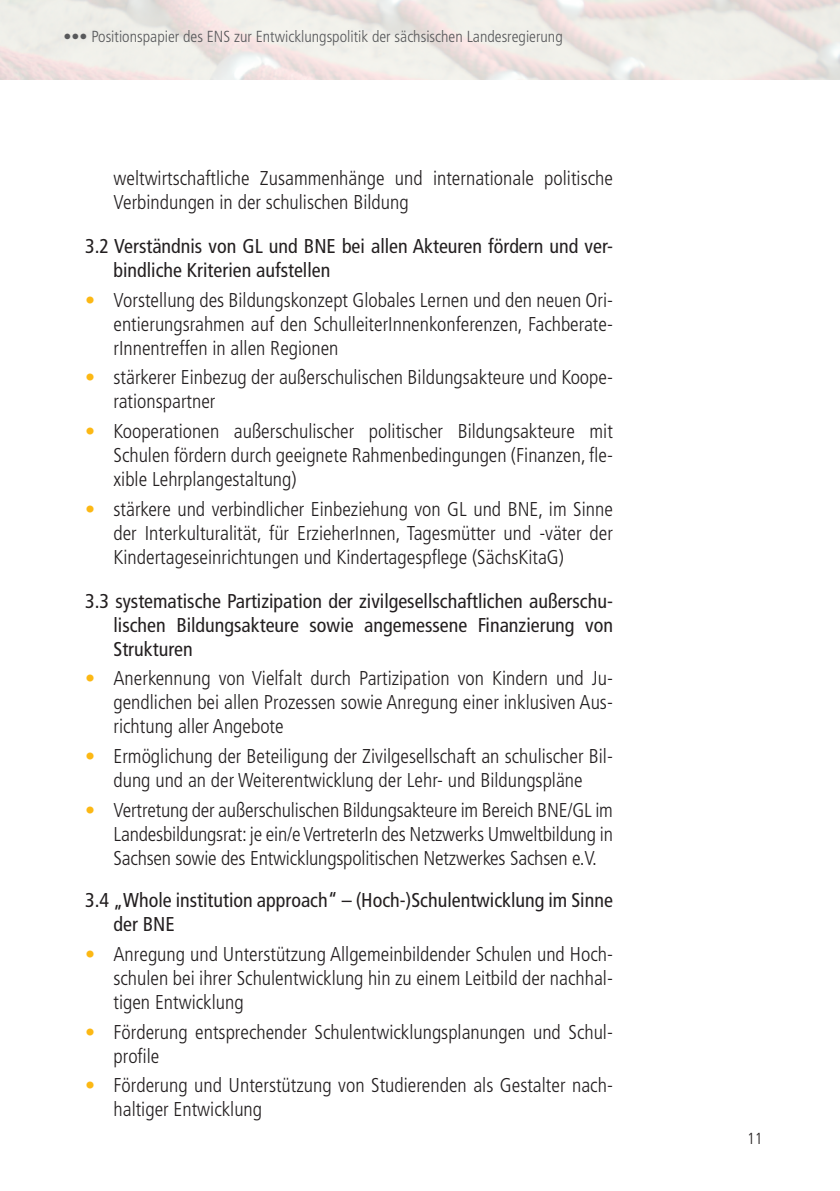
<style>
.page{position:relative;width:840px;height:1191px;background:#fff}
.page>*{position:absolute;margin:0;border:0;box-sizing:border-box;transform-origin:0 0}
.t1{font:300 condensed 20px/24px "Frutiger";color:#231f20;text-align:justify}
.t2{font:condensed 20px/24px "Frutiger";color:#231f20}
.t3{font:300 condensed 16px "Frutiger";color:#57585a}
.t4{font:300 condensed 16px "Frutiger";color:#231f20}
.s1{color:#fcb814}
</style>
<div class="page">
<p class="t3" style="left:63px;top:28px;width:500px">••• Positionspapier des ENS zur Entwicklungspolitik der sächsischen Landesregierung</p>
<p class="t1" style="left:113px;top:166px;width:500px">weltwirtschaftliche Zusammenhänge und internationale politische<br>Verbindungen in der schulischen Bildung</p>
<p class="t2" style="left:113px;top:234px;width:500px;text-indent:-28px">3.2 Verständnis von GL und BNE bei allen Akteuren fördern und ver&shy;bindliche Kriterien aufstellen</p>
<p class="t1" style="left:113px;top:288px;width:500px;text-indent:-28px"><span class="s1">•</span> Vorstellung des Bildungskonzept Globales Lernen und den neuen Ori&shy;entierungsrahmen auf den SchulleiterInnenkonferenzen, Fachberate&shy;rInnentreffen in allen Regionen</p>
<p class="t1" style="left:113px;top:366px;width:500px;text-indent:-28px"><span class="s1">•</span> stärkerer Einbezug der außerschulischen Bildungsakteure und Koope&shy;rationspartner</p>
<p class="t1" style="left:113px;top:419px;width:500px;text-indent:-28px"><span class="s1">•</span> Kooperationen außerschulischer politischer Bildungsakteure mit Schulen fördern durch geeignete Rahmenbedingungen (Finanzen, fle&shy;xible Lehrplangestaltung)</p>
<p class="t1" style="left:113px;top:497px;width:500px;text-indent:-28px"><span class="s1">•</span> stärkere und verbindlicher Einbeziehung von GL und BNE, im Sinne der Interkulturalität, für ErzieherInnen, Tagesmütter und -väter der Kindertageseinrichtungen und Kindertagespflege (SächsKitaG)</p>
<p class="t2" style="left:113px;top:589px;width:500px;text-align:justify;text-indent:-28px">3.3 systematische Partizipation der zivilgesellschaftlichen außerschu&shy;lischen Bildungsakteure sowie angemessene Finanzierung von Strukturen</p>
<p class="t1" style="left:113px;top:666px;width:500px;text-indent:-28px"><span class="s1">•</span> Anerkennung von Vielfalt durch Partizipation von Kindern und Ju&shy;gendlichen bei allen Prozessen sowie Anregung einer inklusiven Aus&shy;richtung aller Angebote</p>
<p class="t1" style="left:85px;top:744px;width:529px;text-align:center"><span class="s1">•</span> Ermöglichung der Beteiligung der Zivilgesellschaft an schulischer Bil&shy;dung und an der Weiterentwicklung der Lehr- und Bildungspläne</p>
<p class="t1" style="left:113px;top:798px;width:500px;text-indent:-28px"><span class="s1">•</span> Vertretung der außerschulischen Bildungsakteure im Bereich BNE/GL im Landesbildungsrat: je ein/e VertreterIn des Netzwerks Umweltbildung in Sachsen sowie des Entwicklungspolitischen Netzwerkes Sachsen e.V.</p>
<p class="t2" style="left:113px;top:888px;width:500px;text-indent:-28px">3.4 „Whole institution approach“ – (Hoch-)Schulentwicklung im Sinne der BNE</p>
<p class="t1" style="left:113px;top:942px;width:500px;text-indent:-28px"><span class="s1">•</span> Anregung und Unterstützung Allgemeinbildender Schulen und Hoch&shy;schulen bei ihrer Schulentwicklung hin zu einem Leitbild der nachhal&shy;tigen Entwicklung</p>
<p class="t1" style="left:113px;top:1020px;width:500px;text-indent:-28px"><span class="s1">•</span> Förderung entsprechender Schulentwicklungsplanungen und Schul&shy;profile</p>
<p class="t1" style="left:113px;top:1073px;width:500px;text-indent:-28px"><span class="s1">•</span> Förderung und Unterstützung von Studierenden als Gestalter nach&shy;haltiger Entwicklung</p>
<p class="t4" style="left:746px;top:1129px;width:17px">11</p>
</div>
